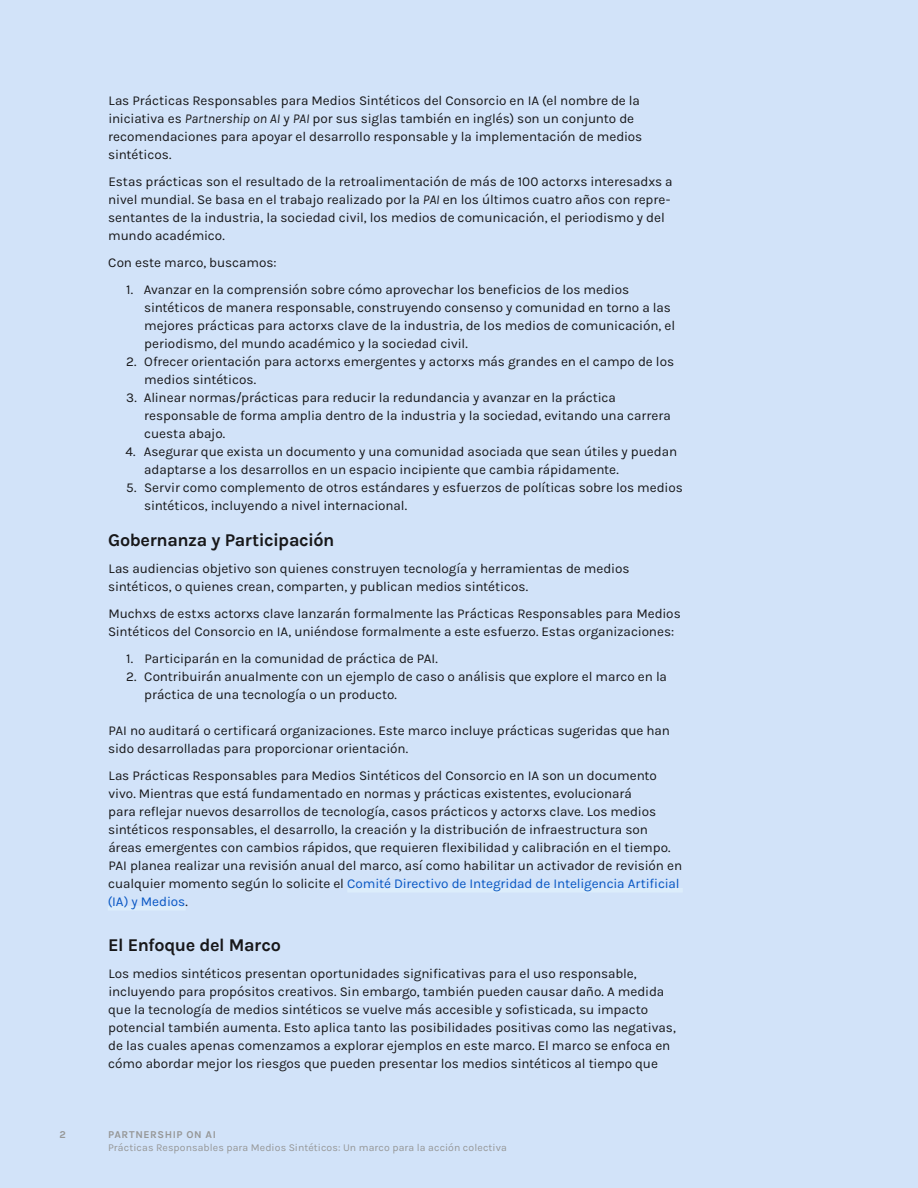
<style>
.page{position:relative;width:918px;height:1188px;background:#d2e3f9}
.page>*{position:absolute;margin:0;border:0;box-sizing:border-box;transform-origin:0 0}
.t1{font:700 18px "Karla";letter-spacing:-.02em;color:#18181a}
.body{font:13.5px/18px "Karla";letter-spacing:-.005em;color:#18181a}
.t2{font:10.5px "Karla";letter-spacing:.01em;color:#969797}
.t3{font:700 10.5px "Karla";letter-spacing:.055em;color:#969797}
.s1{font-style:italic}
.s2{color:#0757c3}
</style>
<div class="page">
<hr style="left:347px;top:888px;width:336px;height:4px;background:#dcedfb">
<hr style="left:108px;top:906px;width:78px;height:4px;background:#dcedfb">
<p class="t3" style="left:59px;top:1128px;width:8px">2</p>
<p class="body" style="left:108px;top:91px;width:536px">Las Prácticas Responsables para Medios Sintéticos del Consorcio en IA (el nombre de la iniciativa es <span class="s1">Partnership on AI</span> y <span class="s1">PAI</span> por sus siglas también en inglés) son un conjunto de recomendaciones para apoyar el desarrollo responsable y la implementación de medios sintéticos.</p>
<p class="body" style="left:108px;top:172px;width:566px">Estas prácticas son el resultado de la retroalimentación de más de 100 actorxs interesadxs a nivel mundial. Se basa en el trabajo realizado por la <span class="s1">PAI</span> en los últimos cuatro años con repre&shy;sentantes de la industria, la sociedad civil, los medios de comunicación, el periodismo y del mundo académico.</p>
<p class="body" style="left:108px;top:253px;width:170px">Con este marco, buscamos:</p>
<p class="body" style="left:144px;top:280px;width:533px;text-indent:-18px">1. Avanzar en la comprensión sobre cómo aprovechar los beneficios de los medios sintéticos de manera responsable, construyendo consenso y comunidad en torno a las mejores prácticas para actorxs clave de la industria, de los medios de comunicación, el periodismo, del mundo académico y la sociedad civil.</p>
<p class="body" style="left:144px;top:352px;width:531px;text-indent:-18px">2. Ofrecer orientación para actorxs emergentes y actorxs más grandes en el campo de los medios sintéticos.</p>
<p class="body" style="left:144px;top:388px;width:528px;text-indent:-18px">3. Alinear normas/prácticas para reducir la redundancia y avanzar en la práctica responsable de forma amplia dentro de la industria y la sociedad, evitando una carrera cuesta abajo.</p>
<p class="body" style="left:144px;top:442px;width:535px;text-indent:-19px">4. Asegurar que exista un documento y una comunidad asociada que sean útiles y puedan adaptarse a los desarrollos en un espacio incipiente que cambia rápidamente.</p>
<p class="body" style="left:144px;top:478px;width:540px;text-indent:-18px">5. Servir como complemento de otros estándares y esfuerzos de políticas sobre los medios sintéticos, incluyendo a nivel internacional.</p>
<h3 class="t1" style="left:108px;top:528px;width:228px">Gobernanza y Participación</h3>
<p class="body" style="left:108px;top:559px;width:523px">Las audiencias objetivo son quienes construyen tecnología y herramientas de medios sintéticos, o quienes crean, comparten, y publican medios sintéticos.</p>
<p class="body" style="left:108px;top:604px;width:574px">Muchxs de estxs actorxs clave lanzarán formalmente las Prácticas Responsables para Medios<br>Sintéticos del Consorcio en IA, uniéndose formalmente a este esfuerzo. Estas organizaciones:</p>
<p class="body" style="left:126px;top:649px;width:313px">1. Participarán en la comunidad de práctica de PAI.</p>
<p class="body" style="left:144px;top:667px;width:524px;text-indent:-18px">2. Contribuirán anualmente con un ejemplo de caso o análisis que explore el marco en la práctica de una tecnología o un producto.</p>
<p class="body" style="left:108px;top:721px;width:563px">PAI no auditará o certificará organizaciones. Este marco incluye prácticas sugeridas que han sido desarrolladas para proporcionar orientación.</p>
<p class="body" style="left:108px;top:766px;width:576px">Las Prácticas Responsables para Medios Sintéticos del Consorcio en IA son un documento vivo. Mientras que está fundamentado en normas y prácticas existentes, evolucionará<br>para reflejar nuevos desarrollos de tecnología, casos prácticos y actorxs clave. Los medios sintéticos responsables, el desarrollo, la creación y la distribución de infraestructura son áreas emergentes con cambios rápidos, que requieren flexibilidad y calibración en el tiempo.<br>PAI planea realizar una revisión anual del marco, así como habilitar un activador de revisión en cualquier momento según lo solicite el <span class="s2">Comité Directivo de Integridad de Inteligencia Artificial (IA) y Medios</span>.</p>
<h3 class="t1" style="left:108px;top:933px;width:174px">El Enfoque del Marco</h3>
<p class="body" style="left:108px;top:964px;width:569px">Los medios sintéticos presentan oportunidades significativas para el uso responsable, incluyendo para propósitos creativos. Sin embargo, también pueden causar daño. A medida que la tecnología de medios sintéticos se vuelve más accesible y sofisticada, su impacto potencial también aumenta. Esto aplica tanto las posibilidades positivas como las negativas, de las cuales apenas comenzamos a explorar ejemplos en este marco. El marco se enfoca en cómo abordar mejor los riesgos que pueden presentar los medios sintéticos al tiempo que</p>
<p class="t3" style="left:108px;top:1128px;width:109px">PARTNERSHIP ON AI</p>
<p class="t2" style="left:108px;top:1141px;width:400px">Prácticas Responsables para Medios Sintéticos: Un marco para la acción colectiva</p>
</div>
